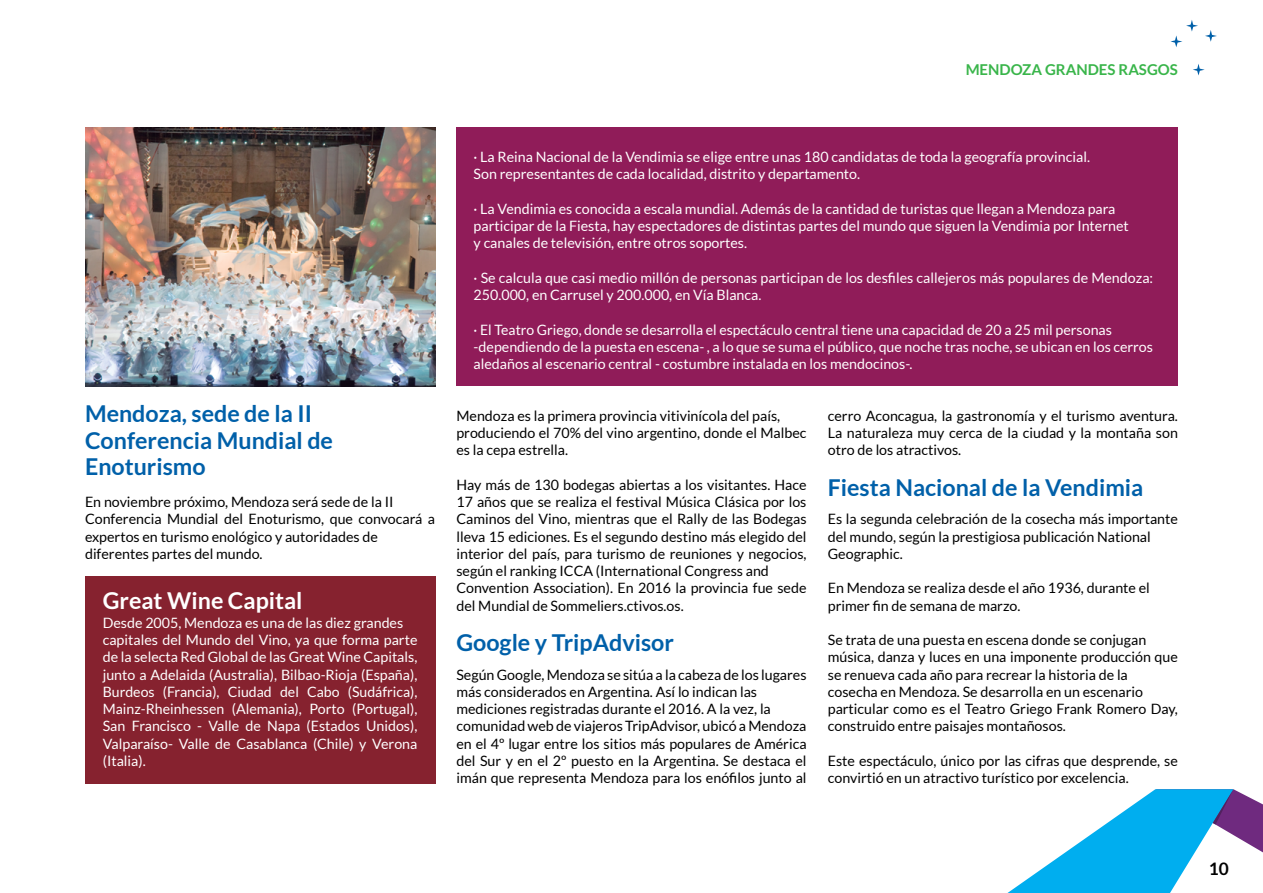
<style>
.page{position:relative;width:1263px;height:893px;background:#fff}
.page>*{position:absolute;margin:0;border:0;box-sizing:border-box;transform-origin:0 0}
.Titulos{font:700 23.25px/26.2px "Lato";color:#0060a9}
.texto_mercosur{font:700 23.25px "Lato";color:#0060a9}
.Titulos-2{font:700 23.25px "Lato";color:#fff}
.t1{font:700 17.25px "Lato";color:#000}
.t2{font:700 15px "Lato";color:#39b54a}
.texto_mercosur-2{font:14.25px/17.2px "Lato";color:#000}
.texto_mercosur-3{font:14.25px/17.2px "Lato";color:#fff}
</style>
<div class="page">
<svg style="left:1007px;top:789px;width:256px;height:104px"></svg>
<svg style="left:1170px;top:20px;width:28px;height:27px"></svg>
<svg style="left:1205px;top:30px;width:12px;height:12px"></svg>
<svg style="left:1193px;top:64px;width:12px;height:11px"></svg>
<img style="left:85px;top:128px;width:350px;height:258px">
<div style="left:85px;top:576px;width:350px;height:207px;background:#86222f"></div>
<div style="left:456px;top:128px;width:722px;height:258px;background:#901c59"></div>
<p class="t2" style="left:966px;top:61px;width:214px">MENDOZA GRANDES RASGOS</p>
<p class="Titulos" style="left:85px;top:400px;width:249px">Mendoza, sede de la II<br>Conferencia Mundial de<br>Enoturismo</p>
<p class="texto_mercosur-2" style="left:85px;top:493px;width:310px">En noviembre próximo, Mendoza será sede de la II</p>
<p class="texto_mercosur-2" style="left:85px;top:510px;width:352px">Conferencia Mundial del Enoturismo, que convocará a expertos en turismo enológico y autoridades de</p>
<p class="texto_mercosur-2" style="left:85px;top:545px;width:179px">diferentes partes del mundo.</p>
<p class="Titulos-2" style="left:103px;top:587px;width:201px">Great Wine Capital</p>
<p class="texto_mercosur-3" style="left:103px;top:614px;width:302px">Desde 2005, Mendoza es una de las diez grandes</p>
<p class="texto_mercosur-3" style="left:103px;top:631px;width:316px;text-align:justify">capitales del Mundo del Vino, ya que forma parte de la selecta Red Global de las Great Wine Capitals, junto a Adelaida (Australia), Bilbao-Rioja (España), Burdeos (Francia), Ciudad del Cabo (Sudáfrica), Mainz-Rheinhessen (Alemania), Porto (Portugal), San Francisco - Valle de Napa (Estados Unidos), Valparaíso- Valle de Casablanca (Chile) y Verona (Italia).</p>
<p class="texto_mercosur-3" style="left:474px;top:148px;width:618px">· La Reina Nacional de la Vendimia se elige entre unas 180 candidatas de toda la geografía provincial.</p>
<p class="texto_mercosur-3" style="left:474px;top:165px;width:388px">Son representantes de cada localidad, distrito y departamento.</p>
<p class="texto_mercosur-3" style="left:474px;top:200px;width:643px">· La Vendimia es conocida a escala mundial. Además de la cantidad de turistas que llegan a Mendoza para</p>
<p class="texto_mercosur-3" style="left:474px;top:217px;width:657px">participar de la Fiesta, hay espectadores de distintas partes del mundo que siguen la Vendimia por Internet</p>
<p class="texto_mercosur-3" style="left:474px;top:234px;width:275px">y canales de televisión, entre otros soportes.</p>
<p class="texto_mercosur-3" style="left:474px;top:269px;width:681px">· Se calcula que casi medio millón de personas participan de los desfiles callejeros más populares de Mendoza:<br>250.000, en Carrusel y 200.000, en Vía Blanca.</p>
<p class="texto_mercosur-3" style="left:474px;top:321px;width:640px">· El Teatro Griego, donde se desarrolla el espectáculo central tiene una capacidad de 20 a 25 mil personas</p>
<p class="texto_mercosur-3" style="left:474px;top:338px;width:681px">-dependiendo de la puesta en escena- , a lo que se suma el público, que noche tras noche, se ubican en los cerros aledaños al escenario central - costumbre instalada en los mendocinos-.</p>
<p class="texto_mercosur-2" style="left:456px;top:407px;width:325px">Mendoza es la primera provincia vitivinícola del país,</p>
<p class="texto_mercosur-2" style="left:456px;top:424px;width:352px">produciendo el 70% del vino argentino, donde el Malbec es la cepa estrella.</p>
<p class="texto_mercosur-2" style="left:456px;top:476px;width:352px;text-align:justify">Hay más de 130 bodegas abiertas a los visitantes. Hace 17 años que se realiza el festival Música Clásica por los Caminos del Vino, mientras que el Rally de las Bodegas lleva 15 ediciones. Es el segundo destino más elegido del interior del país, para turismo de reuniones y negocios, según el ranking ICCA (International Congress and</p>
<p class="texto_mercosur-2" style="left:456px;top:579px;width:352px">Convention Association). En 2016 la provincia fue sede del Mundial de Sommeliers.ctivos.os.</p>
<p class="texto_mercosur" style="left:456px;top:629px;width:219px">Google y TripAdvisor</p>
<p class="texto_mercosur-2" style="left:456px;top:666px;width:352px">Según Google, Mendoza se sitúa a la cabeza de los lugares más considerados en Argentina. Así lo indican las</p>
<p class="texto_mercosur-2" style="left:456px;top:700px;width:316px">mediciones registradas durante el 2016. A la vez, la</p>
<p class="texto_mercosur-2" style="left:456px;top:717px;width:352px;text-align:justify">comunidad web de viajeros TripAdvisor, ubicó a Mendoza en el 4º lugar entre los sitios más populares de América del Sur y en el 2º puesto en la Argentina. Se destaca el imán que representa Mendoza para los enófilos junto al</p>
<p class="texto_mercosur-2" style="left:828px;top:407px;width:352px;text-align:justify">cerro Aconcagua, la gastronomía y el turismo aventura.<br>La naturaleza muy cerca de la ciudad y la montaña son otro de los atractivos.</p>
<p class="texto_mercosur" style="left:828px;top:474px;width:317px">Fiesta Nacional de la Vendimia</p>
<p class="texto_mercosur-2" style="left:828px;top:510px;width:352px">Es la segunda celebración de la cosecha más importante del mundo, según la prestigiosa publicación National</p>
<p class="texto_mercosur-2" style="left:828px;top:545px;width:76px">Geographic.</p>
<p class="texto_mercosur-2" style="left:828px;top:579px;width:324px">En Mendoza se realiza desde el año 1936, durante el</p>
<p class="texto_mercosur-2" style="left:828px;top:597px;width:194px">primer fin de semana de marzo.</p>
<p class="texto_mercosur-2" style="left:828px;top:631px;width:320px">Se trata de una puesta en escena donde se conjugan</p>
<p class="texto_mercosur-2" style="left:828px;top:648px;width:352px">música, danza y luces en una imponente producción que se renueva cada año para recrear la historia de la</p>
<p class="texto_mercosur-2" style="left:828px;top:683px;width:317px">cosecha en Mendoza. Se desarrolla en un escenario</p>
<p class="texto_mercosur-2" style="left:828px;top:700px;width:352px">particular como es el Teatro Griego Frank Romero Day, construido entre paisajes montañosos.</p>
<p class="texto_mercosur-2" style="left:828px;top:752px;width:352px">Este espectáculo, único por las cifras que desprende, se convirtió en un atractivo turístico por excelencia.</p>
<p class="t1" style="left:1209px;top:859px;width:22px">10</p>
</div>
